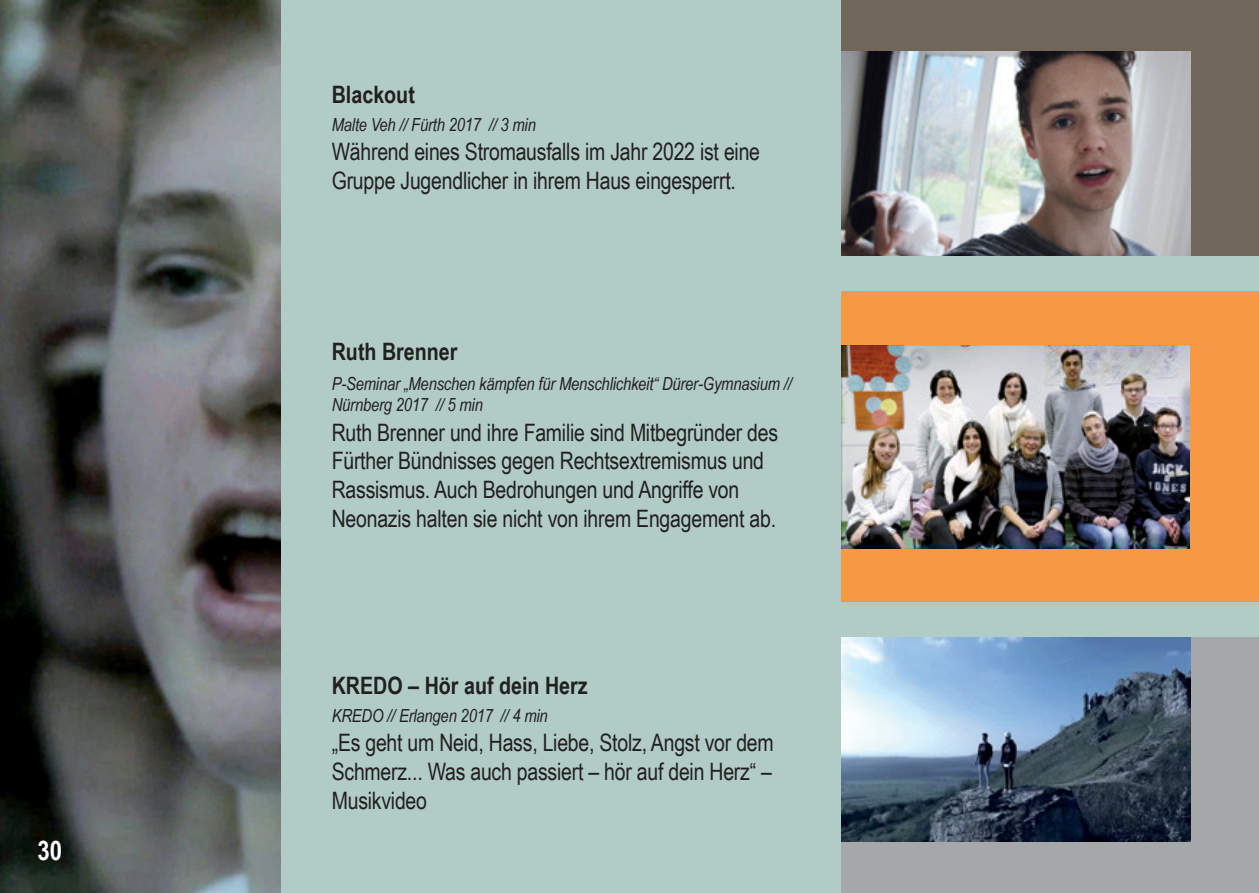
<style>
.page{position:relative;width:1259px;height:893px;background:#b1ccc6}
.page>*{position:absolute;margin:0;border:0;box-sizing:border-box;transform-origin:0 0}
.t1{font:700 27px "Arial Narrow";color:#fff}
.t2{font:24px/28.8px "Arial Narrow";letter-spacing:-.01em;color:#221f1f}
.t3{font:700 24px "Arial Narrow";color:#221f1f}
.t4{font:italic 18px/21.6px "Arial Narrow";letter-spacing:-.01em;color:#221f1f}
</style>
<div class="page">
<div style="left:841px;top:638px;width:418px;height:255px;background:#a5a7a9"></div>
<img style="left:0;top:0;width:280px;height:893px">
<div style="left:841px;top:0;width:418px;height:255px;background:#706659"></div>
<div style="left:841px;top:291px;width:418px;height:310px;background:#f79842"></div>
<img style="left:841px;top:51px;width:349px;height:204px">
<img style="left:841px;top:345px;width:348px;height:204px">
<img style="left:841px;top:638px;width:349px;height:204px">
<p class="t1" style="left:37px;top:841px;width:26px">30</p>
<p class="t3" style="left:332px;top:85px;width:85px">Blackout</p>
<p class="t4" style="left:332px;top:116px;width:206px">Malte Veh // Fürth 2017 // 3 min</p>
<p class="t2" style="left:332px;top:136px;width:430px">Während eines Stromausfalls im Jahr 2022 ist eine<br>Gruppe Jugendlicher in ihrem Haus eingesperrt.</p>
<p class="t3" style="left:332px;top:342px;width:127px">Ruth Brenner</p>
<p class="t4" style="left:332px;top:374px;width:461px">P-Seminar „Menschen kämpfen für Menschlichkeit“ Dürer-Gymnasium //<br>Nürnberg 2017 // 5 min</p>
<p class="t2" style="left:332px;top:417px;width:448px">Ruth Brenner und ihre Familie sind Mitbegründer des Fürther Bündnisses gegen Rechtsextremismus und Rassismus. Auch Bedrohungen und Angriffe von Neonazis halten sie nicht von ihrem Engagement ab.</p>
<p class="t3" style="left:332px;top:676px;width:257px">KREDO – Hör auf dein Herz</p>
<p class="t4" style="left:332px;top:707px;width:217px">KREDO // Erlangen 2017 // 4 min</p>
<p class="t2" style="left:332px;top:727px;width:443px;text-align:justify">„Es geht um Neid, Hass, Liebe, Stolz, Angst vor dem Schmerz... Was auch passiert – hör auf dein Herz“ – Musikvideo</p>
</div>
